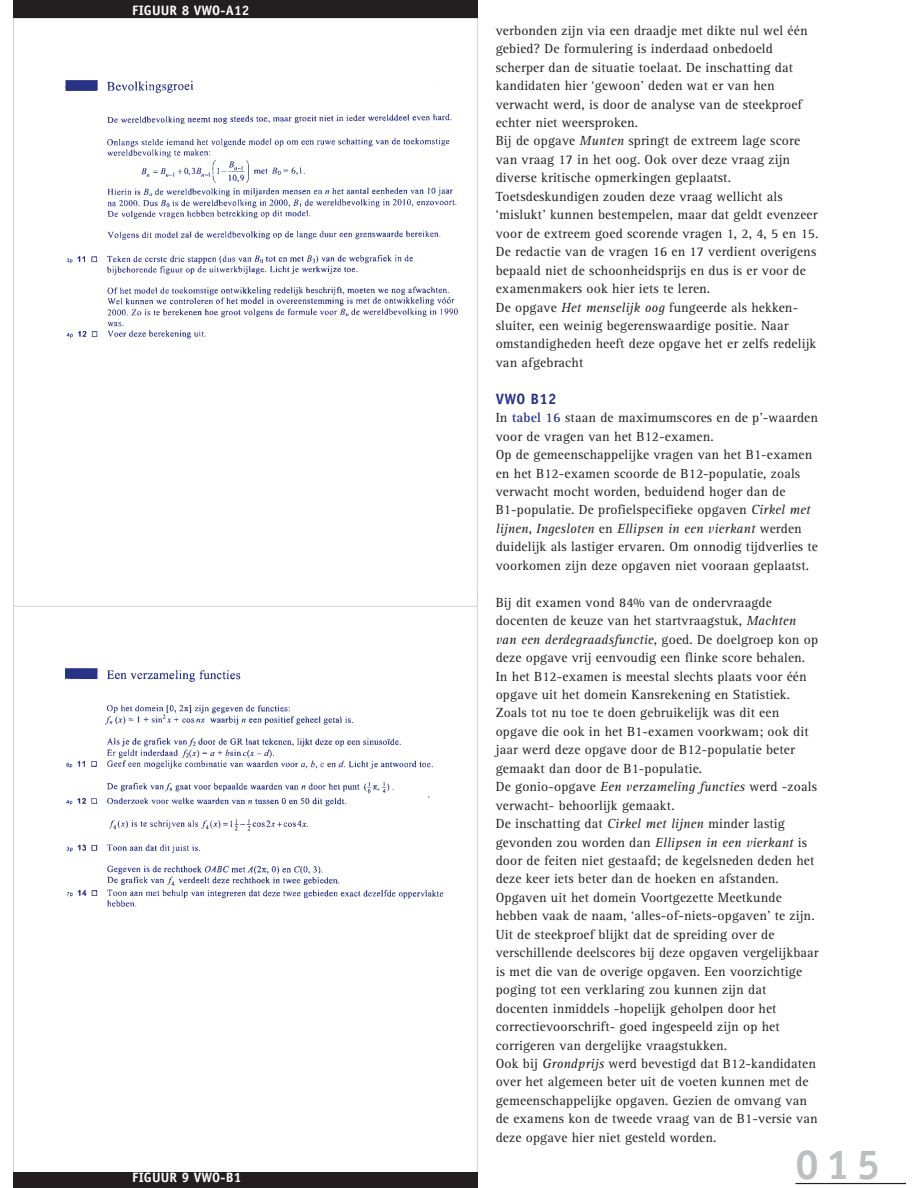
<style>
.page{position:relative;width:918px;height:1188px;background:#fff}
.page>*{position:absolute;margin:0;border:0;box-sizing:border-box;transform-origin:0 0}
.t1{font:700 42px "Officina Sans";color:#bcbec0}
.t2{font:700 15px "Officina Sans";letter-spacing:.025em;color:#2a3285}
.t3{font:13.65px/18.5px "Rotis Serif";letter-spacing:.01em;color:#231f20}
.t4{font:700 13.65px "Officina Sans";letter-spacing:.015em;color:#fff}
.s1{font-style:italic}
.s2{font-weight:700;color:#2a3285}
</style>
<div class="page">
<hr style="left:796px;top:1183px;width:109px;height:1px;background:#231f20">
<img style="left:65px;top:668px;width:379px;height:239px">
<img style="left:65px;top:80px;width:393px;height:259px">
<div style="left:13px;top:0;width:465px;height:18px;background:#231f20"></div>
<div style="left:13px;top:1172px;width:465px;height:16px;background:#231f20"></div>
<p class="t4" style="left:132px;top:5px;width:119px">FIGUUR 8 VWO-A12</p>
<p class="t4" style="left:132px;top:1172px;width:111px">FIGUUR 9 VWO-B1</p>
<p class="t3" style="left:496px;top:22px;width:324px">verbonden zijn via een draadje met dikte nul wel één gebied? De formulering is inderdaad onbedoeld scherper dan de situatie toelaat. De inschatting dat kandidaten hier ‘gewoon’ deden wat er van hen verwacht werd, is door de analyse van de steekproef echter niet weersproken.<br>Bij de opgave <span class="s1">Munten</span> springt de extreem lage score van vraag 17 in het oog. Ook over deze vraag zijn diverse kritische opmerkingen geplaatst.<br>Toetsdeskundigen zouden deze vraag wellicht als ‘mislukt’ kunnen bestempelen, maar dat geldt evenzeer voor de extreem goed scorende vragen 1, 2, 4, 5 en 15.<br>De redactie van de vragen 16 en 17 verdient overigens bepaald niet de schoonheidsprijs en dus is er voor de examenmakers ook hier iets te leren.<br>De opgave <span class="s1">Het menselijk oog</span> fungeerde als hekken&shy;sluiter, een weinig begerenswaardige positie. Naar omstandigheden heeft deze opgave het er zelfs redelijk van afgebracht</p>
<p class="t2" style="left:496px;top:393px;width:62px">VWO B12</p>
<p class="t3" style="left:496px;top:410px;width:324px">In <span class="s2">tabel 16</span> staan de maximumscores en de p’-waarden voor de vragen van het B12-examen.<br>Op de gemeenschappelijke vragen van het B1-examen en het B12-examen scoorde de B12-populatie, zoals verwacht mocht worden, beduidend hoger dan de B1-populatie. De profielspecifieke opgaven <span class="s1">Cirkel met lijnen</span>, <span class="s1">Ingesloten</span> en <span class="s1">Ellipsen in een vierkant</span> werden duidelijk als lastiger ervaren. Om onnodig tijdverlies te voorkomen zijn deze opgaven niet vooraan geplaatst.</p>
<p class="t3" style="left:496px;top:594px;width:325px">Bij dit examen vond 84% van de ondervraagde docenten de keuze van het startvraagstuk, <span class="s1">Machten van een derdegraadsfunctie</span>, goed. De doelgroep kon op deze opgave vrij eenvoudig een flinke score behalen.<br>In het B12-examen is meestal slechts plaats voor één opgave uit het domein Kansrekening en Statistiek.<br>Zoals tot nu toe te doen gebruikelijk was dit een opgave die ook in het B1-examen voorkwam; ook dit jaar werd deze opgave door de B12-populatie beter gemaakt dan door de B1-populatie.<br>De gonio-opgave <span class="s1">Een verzameling functies</span> werd -zoals verwacht- behoorlijk gemaakt.<br>De inschatting dat <span class="s1">Cirkel met lijnen</span> minder lastig gevonden zou worden dan <span class="s1">Ellipsen in een vierkant</span> is door de feiten niet gestaafd; de kegelsneden deden het deze keer iets beter dan de hoeken en afstanden.<br>Opgaven uit het domein Voortgezette Meetkunde hebben vaak de naam, ‘alles-of-niets-opgaven’ te zijn.<br>Uit de steekproef blijkt dat de spreiding over de verschillende deelscores bij deze opgaven vergelijkbaar is met die van de overige opgaven. Een voorzichtige poging tot een verklaring zou kunnen zijn dat docenten inmiddels -hopelijk geholpen door het correctievoorschrift- goed ingespeeld zijn op het corrigeren van dergelijke vraagstukken.<br>Ook bij <span class="s1">Grondprijs</span> werd bevestigd dat B12-kandidaten over het algemeen beter uit de voeten kunnen met de gemeenschappelijke opgaven. Gezien de omvang van de examens kon de tweede vraag van de B1-versie van deze opgave hier niet gesteld worden.</p>
<h1 class="t1" style="left:796px;top:1148px;width:86px">015</h1>
</div>
